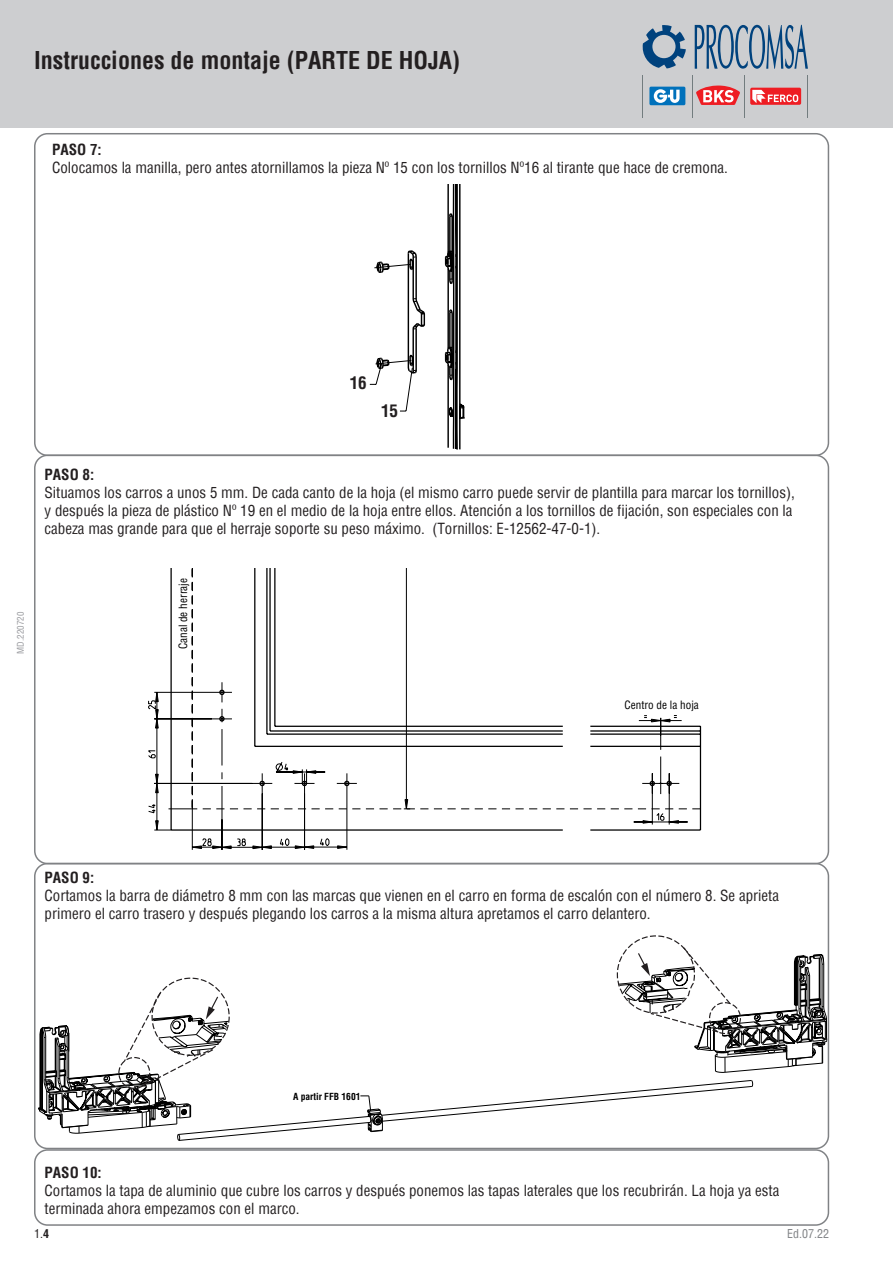
<style>
.page{position:relative;width:893px;height:1263px;background:#fff}
.page>*{position:absolute;margin:0;border:0;box-sizing:border-box;transform-origin:0 0}
.t1{font:700 condensed 24px "Helvetica";color:#231f20}
.t2{font:700 condensed 16.95px "Helvetica";color:#231f20}
.t3{font:condensed 15px/18px "Helvetica";color:#231f20}
.t4{font:700 condensed 15px "Helvetica";color:#231f20}
.t5{font:condensed 12px "Helvetica";color:#808285}
.t6{font:condensed 12px "Helvetica";color:#231f20}
.t7{font:condensed 11.25px "Helvetica";color:#000}
.t8{font:700 condensed 9.6px "Helvetica";color:#000}
.t9{font:condensed 9px "Helvetica";color:#9b9ca0}
.s1{font-weight:700}
</style>
<div class="page">
<div style="left:0;top:0;width:893px;height:128px;background:#cdced0"></div>
<svg style="left:642px;top:25px;width:44px;height:43px"></svg>
<svg style="left:695px;top:25px;width:113px;height:44px"></svg>
<hr style="left:643px;top:75px;width:1px;height:43px;background:#727c7e">
<hr style="left:692px;top:75px;width:1px;height:43px;background:#727c7e">
<hr style="left:744px;top:75px;width:1px;height:43px;background:#727c7e">
<hr style="left:807px;top:75px;width:1px;height:43px;background:#727c7e">
<div style="left:649px;top:87px;width:36px;height:18px;background:#0071bb;border-radius:2px"></div>
<svg style="left:654px;top:89px;width:26px;height:14px"></svg>
<svg style="left:696px;top:86px;width:44px;height:19px"></svg>
<div style="left:750px;top:88px;width:51px;height:17px;background:#ee1d23;border-radius:2px"></div>
<svg style="left:752px;top:90px;width:46px;height:13px"></svg>
<svg style="left:148px;top:568px;width:554px;height:282px"></svg>
<svg style="left:184px;top:568px;width:489px;height:219px"></svg>
<svg style="left:131px;top:1117px;width:301px;height:11px"></svg>
<svg style="left:696px;top:954px;width:130px;height:139px"></svg>
<svg style="left:696px;top:954px;width:36px;height:134px"></svg>
<svg style="left:51px;top:935px;width:645px;height:182px"></svg>
<div style="left:34px;top:863px;width:795px;height:286px;border:2px solid #808285;border-radius:13px"></div>
<div style="left:34px;top:1149px;width:795px;height:77px;border:2px solid #808285;border-radius:13px"></div>
<svg style="left:369px;top:184px;width:95px;height:266px"></svg>
<div style="left:34px;top:133px;width:795px;height:323px;border:2px solid #808285;border-radius:13px"></div>
<h1 class="t1" style="left:34px;top:44px;width:427px">Instrucciones de montaje (PARTE DE HOJA)</h1>
<p class="t4" style="left:52px;top:139px;width:51px">PASO 7:</p>
<p class="t3" style="left:52px;top:158px;width:677px">Colocamos la manilla, pero antes atornillamos la pieza Nº 15 con los tornillos Nº16 al tirante que hace de cremona.</p>
<p class="t9" style="left:15px;top:654px;width:43px;rotate:-90deg">MD.220720</p>
<p class="t2" style="left:350px;top:372px;width:19px">16</p>
<p class="t2" style="left:381px;top:400px;width:19px">15</p>
<p class="t4" style="left:45px;top:465px;width:51px">PASO 8:</p>
<p class="t3" style="left:45px;top:483px;width:752px">Situamos los carros a unos 5 mm. De cada canto de la hoja (el mismo carro puede servir de plantilla para marcar los tornillos), y después la pieza de plástico Nº 19 en el medio de la hoja entre ellos. Atención a los tornillos de fijación, son especiales con la cabeza mas grande para que el herraje soporte su peso máximo. (Tornillos: E-12562-47-0-1).</p>
<p class="t7" style="left:176px;top:649px;width:72px;rotate:-90deg">Canal de herraje</p>
<p class="t7" style="left:624px;top:697px;width:76px">Centro de la hoja</p>
<p class="t4" style="left:45px;top:867px;width:51px">PASO 9:</p>
<p class="t3" style="left:45px;top:886px;width:736px">Cortamos la barra de diámetro 8 mm con las marcas que vienen en el carro en forma de escalón con el número 8. Se aprieta primero el carro trasero y después plegando los carros a la misma altura apretamos el carro delantero.</p>
<p class="t8" style="left:293px;top:1090px;width:69px">A partir FFB 1601</p>
<p class="t4" style="left:45px;top:1162px;width:59px">PASO 10:</p>
<p class="t3" style="left:45px;top:1181px;width:736px">Cortamos la tapa de aluminio que cubre los carros y después ponemos las tapas laterales que los recubrirán. La hoja ya esta terminada ahora empezamos con el marco.</p>
<p class="t6" style="left:34px;top:1226px;width:16px">1.<span class="s1">4</span></p>
<p class="t5" style="left:787px;top:1226px;width:43px">Ed.07.22</p>
</div>
